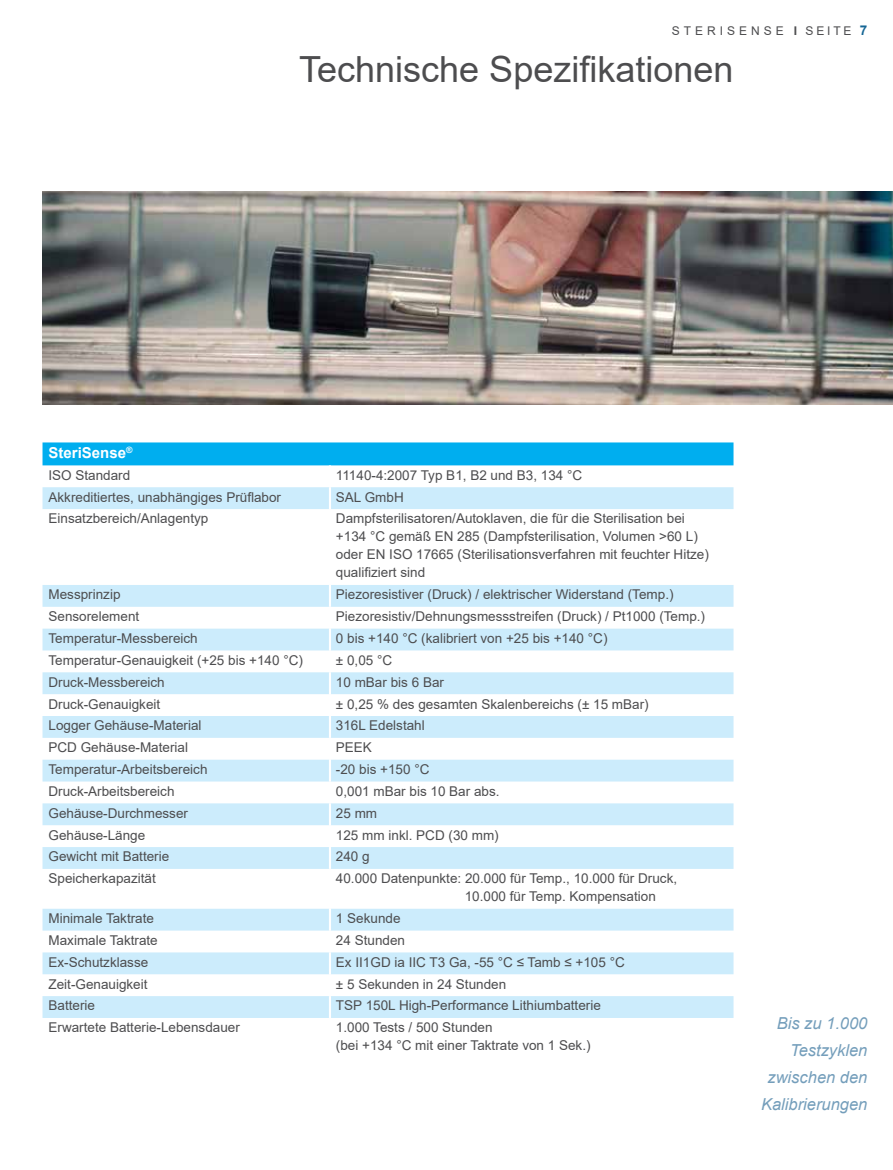
<style>
.page{position:relative;width:893px;height:1170px;background:#fff}
.page>*{position:absolute;margin:0;border:0;box-sizing:border-box;transform-origin:0 0}
.t1{font:36px "Arial";color:#4d4d4f}
.t2{font:italic 16.5px/27px "Arial";color:#749ebb;text-align:right}
.t3{font:700 15px "Arial";color:#fff}
.t4{font:13.5px/21.9px "Arial";color:#4d4d4f}
.t5{font:12px "Arial";letter-spacing:.335em;color:#4d4d4f}
.s1{font-weight:700}
.s2{font-weight:700;font-size:13.5px;color:#166695}
</style>
<div class="page">
<img style="left:43px;top:191px;width:850px;height:213px">
<div style="left:43px;top:442px;width:690px;height:23px;background:#00aeef"></div>
<svg style="left:43px;top:487px;width:690px;height:530px"></svg>
<hr style="left:329px;top:487px;width:2px;height:22px;background:#fff">
<hr style="left:329px;top:509px;width:2px;height:76px;background:#fff">
<hr style="left:329px;top:585px;width:2px;height:21px;background:#fff">
<hr style="left:329px;top:606px;width:2px;height:22px;background:#fff">
<hr style="left:329px;top:628px;width:2px;height:22px;background:#fff">
<hr style="left:329px;top:650px;width:2px;height:22px;background:#fff">
<hr style="left:329px;top:672px;width:2px;height:22px;background:#fff">
<hr style="left:329px;top:694px;width:2px;height:22px;background:#fff">
<hr style="left:329px;top:716px;width:2px;height:21px;background:#fff">
<hr style="left:329px;top:737px;width:2px;height:22px;background:#fff">
<hr style="left:329px;top:759px;width:2px;height:22px;background:#fff">
<hr style="left:329px;top:781px;width:2px;height:22px;background:#fff">
<hr style="left:329px;top:803px;width:2px;height:22px;background:#fff">
<hr style="left:329px;top:825px;width:2px;height:22px;background:#fff">
<hr style="left:329px;top:847px;width:2px;height:21px;background:#fff">
<hr style="left:329px;top:868px;width:2px;height:40px;background:#fff">
<hr style="left:329px;top:908px;width:2px;height:22px;background:#fff">
<hr style="left:329px;top:930px;width:2px;height:22px;background:#fff">
<hr style="left:329px;top:952px;width:2px;height:22px;background:#fff">
<hr style="left:329px;top:974px;width:2px;height:22px;background:#fff">
<hr style="left:329px;top:996px;width:2px;height:21px;background:#fff">
<p class="t5" style="left:672px;top:23px;width:197px">STERISENSE <span class="s1">I</span> SEITE <span class="s2">7</span></p>
<h1 class="t1" style="left:299px;top:44px;width:436px">Technische Spezifikationen</h1>
<p class="t3" style="left:49px;top:442px;width:85px">SteriSense<sup>®</sup></p>
<p class="t4" style="left:49px;top:464px;width:83px">ISO Standard</p>
<p class="t4" style="left:336px;top:464px;width:248px">11140-4:2007 Typ B1, B2 und B3, 134 °C</p>
<p class="t4" style="left:49px;top:486px;width:234px">Akkreditiertes, unabhängiges Prüflabor</p>
<p class="t4" style="left:336px;top:486px;width:69px">SAL GmbH</p>
<p class="t4" style="left:49px;top:507px;width:161px">Einsatzbereich/Anlagentyp</p>
<p class="t4" style="left:336px;top:509px;width:374px;line-height:18px">Dampfsterilisatoren/Autoklaven, die für die Sterilisation bei +134 °C gemäß EN 285 (Dampfsterilisation, Volumen &gt;60 L) oder EN ISO 17665 (Sterilisationsverfahren mit feuchter Hitze) qualifiziert sind</p>
<p class="t4" style="left:49px;top:583px;width:74px">Messprinzip</p>
<p class="t4" style="left:336px;top:583px;width:339px">Piezoresistiver (Druck) / elektrischer Widerstand (Temp.)</p>
<p class="t4" style="left:49px;top:605px;width:92px">Sensorelement</p>
<p class="t4" style="left:336px;top:605px;width:371px">Piezoresistiv/Dehnungsmessstreifen (Druck) / Pt1000 (Temp.)</p>
<p class="t4" style="left:49px;top:627px;width:151px">Temperatur-Messbereich</p>
<p class="t4" style="left:336px;top:627px;width:273px">0 bis +140 °C (kalibriert von +25 bis +140 °C)</p>
<p class="t4" style="left:49px;top:649px;width:256px">Temperatur-Genauigkeit (+25 bis +140 °C)</p>
<p class="t4" style="left:336px;top:649px;width:58px">± 0,05 °C</p>
<p class="t4" style="left:49px;top:670px;width:118px">Druck-Messbereich</p>
<p class="t4" style="left:336px;top:670px;width:110px">10 mBar bis 6 Bar</p>
<p class="t4" style="left:49px;top:692px;width:113px">Druck-Genauigkeit</p>
<p class="t4" style="left:336px;top:692px;width:314px">± 0,25 % des gesamten Skalenbereichs (± 15 mBar)</p>
<p class="t4" style="left:49px;top:714px;width:155px">Logger Gehäuse-Material</p>
<p class="t4" style="left:336px;top:714px;width:90px">316L Edelstahl</p>
<p class="t4" style="left:49px;top:736px;width:141px">PCD Gehäuse-Material</p>
<p class="t4" style="left:336px;top:736px;width:38px">PEEK</p>
<p class="t4" style="left:49px;top:758px;width:161px">Temperatur-Arbeitsbereich</p>
<p class="t4" style="left:336px;top:758px;width:95px">-20 bis +150 °C</p>
<p class="t4" style="left:49px;top:780px;width:128px">Druck-Arbeitsbereich</p>
<p class="t4" style="left:336px;top:780px;width:165px">0,001 mBar bis 10 Bar abs.</p>
<p class="t4" style="left:49px;top:801px;width:141px">Gehäuse-Durchmesser</p>
<p class="t4" style="left:336px;top:801px;width:43px">25 mm</p>
<p class="t4" style="left:49px;top:823px;width:98px">Gehäuse-Länge</p>
<p class="t4" style="left:336px;top:823px;width:164px">125 mm inkl. PCD (30 mm)</p>
<p class="t4" style="left:49px;top:845px;width:122px">Gewicht mit Batterie</p>
<p class="t4" style="left:336px;top:845px;width:35px">240 g</p>
<p class="t4" style="left:49px;top:867px;width:109px">Speicherkapazität</p>
<p class="t4" style="left:465px;top:869px;width:214px;line-height:18px;text-indent:-129px">40.000 Datenpunkte: 20.000 für Temp., 10.000 für Druck,<br>10.000 für Temp. Kompensation</p>
<p class="t4" style="left:336px;top:907px;width:290px">1 Sekunde<br>24 Stunden<br>Ex II1GD ia IIC T3 Ga, -55 °C ≤ Tamb ≤ +105 °C ± 5 Sekunden in 24 Stunden<br>TSP 150L High-Performance Lithiumbatterie</p>
<p class="t4" style="left:49px;top:907px;width:193px">Minimale Taktrate<br>Maximale Taktrate<br>Ex-Schutzklasse<br>Zeit-Genauigkeit<br>Batterie<br>Erwartete Batterie-Lebensdauer</p>
<p class="t4" style="left:336px;top:1018px;width:256px;line-height:18px">1.000 Tests / 500 Stunden<br>(bei +134 °C mit einer Taktrate von 1 Sek.)</p>
<p class="t2" style="left:761px;top:1010px;width:108px">Bis zu 1.000<br>Testzyklen zwischen den<br>Kalibrierungen</p>
</div>
